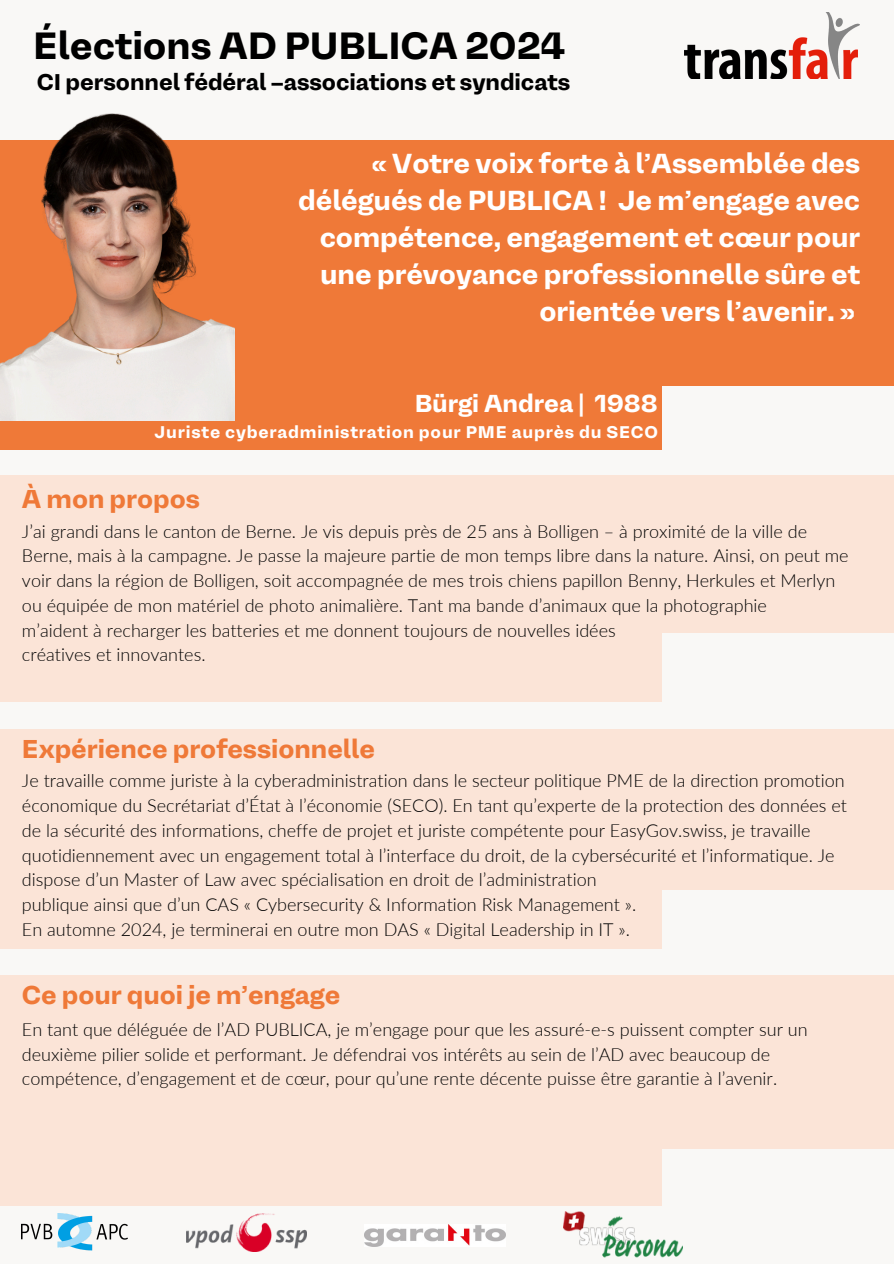
<style>
.page{position:relative;width:894px;height:1264px;background:#fff}
.page>*{position:absolute;margin:0;border:0;box-sizing:border-box;transform-origin:0 0}
.t1{font:700 44.1px "Mena Grotesk";color:#fff}
.t2{font:700 37.5px "Mena Grotesk";color:#000}
.t3{font:700 27.15px/37.2px "Mena Grotesk";color:#fff;text-align:right}
.t4{font:700 25.5px "Mena Grotesk";color:#ef7938}
.t5{font:700 24.3px "Mena Grotesk";color:#fff}
.t6{font:700 22.5px "Mena Grotesk";color:#000}
.t7{font:300 18px/24.8px "Lato";color:#000}
.t8{font:700 16.8px "Mena Grotesk";letter-spacing:.05em;color:#fff}
</style>
<div class="page">
<div style="left:0;top:0;width:893px;height:1263px;background:#f9f8f6"></div>
<div style="left:0;top:140px;width:893px;height:309px;background:#ef7938"></div>
<div style="left:662px;top:387px;width:231px;height:118px;background:#f9f8f6"></div>
<img style="left:684px;top:12px;width:175px;height:67px">
<div style="left:0;top:475px;width:893px;height:226px;background:#fbe4d7"></div>
<div style="left:662px;top:633px;width:231px;height:98px;background:#f9f8f6"></div>
<div style="left:0;top:728px;width:893px;height:220px;background:#fbe4d7"></div>
<div style="left:662px;top:890px;width:231px;height:93px;background:#f9f8f6"></div>
<div style="left:0;top:975px;width:893px;height:230px;background:#fbe4d7"></div>
<div style="left:662px;top:1149px;width:231px;height:114px;background:#f9f8f6"></div>
<img style="left:22px;top:1213px;width:106px;height:38px">
<img style="left:187px;top:1213px;width:119px;height:38px">
<img style="left:365px;top:1224px;width:140px;height:22px">
<img style="left:0;top:113px;width:234px;height:307px">
<img style="left:563px;top:1211px;width:119px;height:47px">
<h3 class="t2" style="left:33px;top:30px;width:533px">Élections AD PUBLICA 2024</h3>
<p class="t6" style="left:37px;top:73px;width:535px">CI personnel fédéral –associations et syndicats</p>
<p class="t3" style="left:298px;top:146px;width:563px">« Votre voix forte à l’Assemblée des délégués de PUBLICA ! Je m’engage avec compétence, engagement et cœur pour une prévoyance professionnelle sûre et orientée vers l’avenir. »</p>
<p class="t1" style="left:52px;top:230px;width:749px">Wahlen Personalvertretung 2023</p>
<p class="t5" style="left:414px;top:393px;width:244px">Bürgi Andrea | 1988</p>
<p class="t8" style="left:155px;top:425px;width:504px">Juriste cyberadministration pour PME auprès du SECO</p>
<p class="t4" style="left:22px;top:488px;width:179px">À mon propos</p>
<p class="t7" style="left:22px;top:518px;width:827px">J’ai grandi dans le canton de Berne. Je vis depuis près de 25 ans à Bolligen – à proximité de la ville de Berne, mais à la campagne. Je passe la majeure partie de mon temps libre dans la nature. Ainsi, on peut me voir dans la région de Bolligen, soit accompagnée de mes trois chiens papillon Benny, Herkules et Merlyn ou équipée de mon matériel de photo animalière. Tant ma bande d’animaux que la photographie</p>
<h3 class="t7" style="left:22px;top:617px;width:595px">m’aident à recharger les batteries et me donnent toujours de nouvelles idées</h3>
<p class="t7" style="left:22px;top:642px;width:185px">créatives et innovantes.</p>
<h4 class="t4" style="left:22px;top:738px;width:354px">Expérience professionnelle</h4>
<p class="t7" style="left:22px;top:767px;width:826px">Je travaille comme juriste à la cyberadministration dans le secteur politique PME de la direction promotion économique du Secrétariat d’État à l’économie (SECO). En tant qu’experte de la protection des données et de la sécurité des informations, cheffe de projet et juriste compétente pour EasyGov.swiss, je travaille quotidiennement avec un engagement total à l’interface du droit, de la cybersécurité et l’informatique. Je dispose d’un Master of Law avec spécialisation en droit de l’administration</p>
<h3 class="t7" style="left:22px;top:891px;width:615px">publique ainsi que d’un CAS « Cybersecurity &amp; Information Risk Management ».</h3>
<h1 class="t7" style="left:22px;top:916px;width:609px">En automne 2024, je terminerai en outre mon DAS « Digital Leadership in IT ».</h1>
<p class="t4" style="left:22px;top:984px;width:319px">Ce pour quoi je m’engage</p>
<p class="t7" style="left:22px;top:1016px;width:787px">En tant que déléguée de l’AD PUBLICA, je m’engage pour que les assuré-e-s puissent compter sur un deuxième pilier solide et performant. Je défendrai vos intérêts au sein de l’AD avec beaucoup de compétence, d’engagement et de cœur, pour qu’une rente décente puisse être garantie à l’avenir.</p>
</div>
